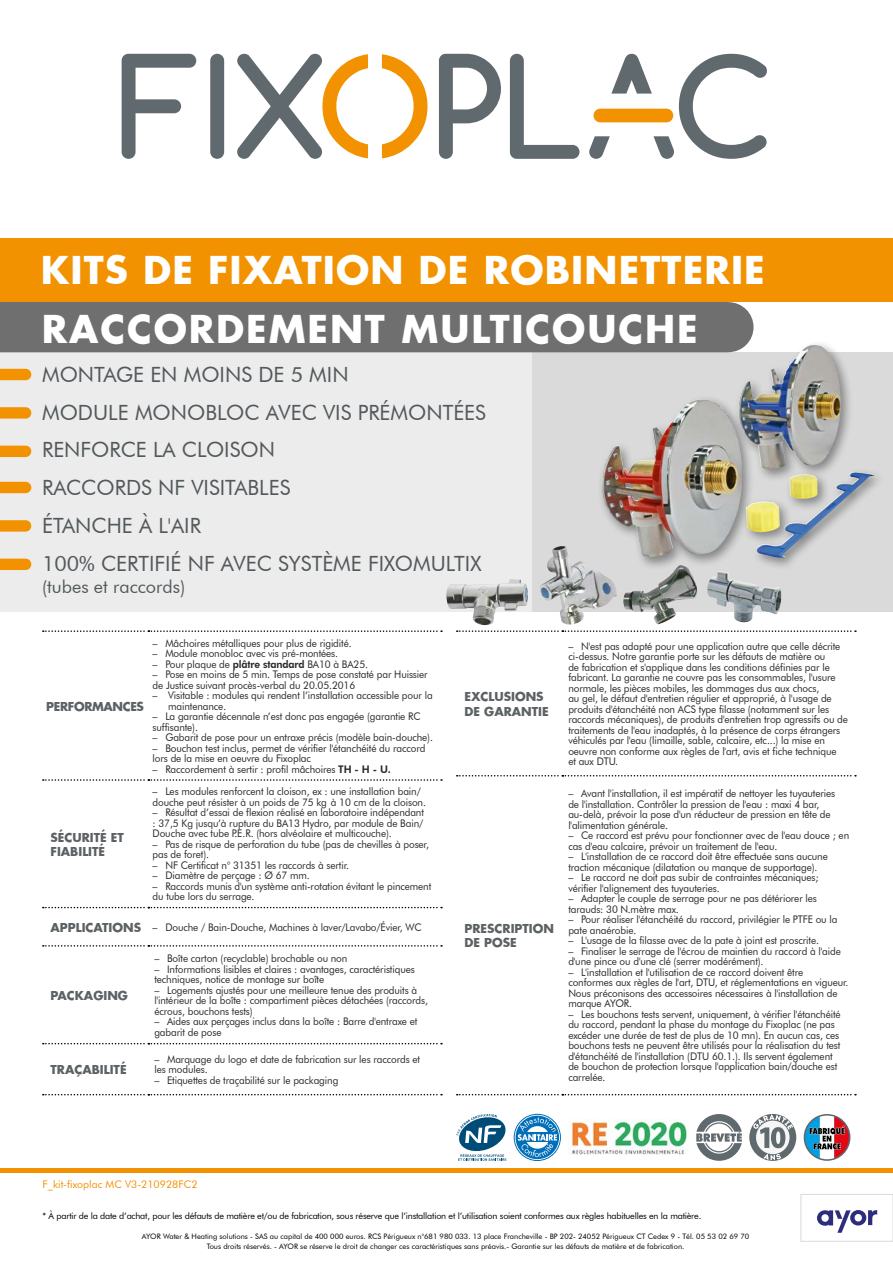
<style>
.page{position:relative;width:893px;height:1263px;background:#fff}
.page>*{position:absolute;margin:0;border:0;box-sizing:border-box;transform-origin:0 0}
.t1{font:700 37.5px "Futura";letter-spacing:.03em;color:#fff}
.t2{font:700 37.5px "Futura";letter-spacing:.05em;color:#fff}
.t3{font:21px/38px "Futura BT";color:#52585b}
.t4{font:18px "Futura BT";color:#52585b}
.t5{font:700 12px/14.4px "Futura";color:#5c6164}
.t6{font:700 12px "Futura";letter-spacing:-.03em;color:#5c6164}
.t7{font:10.5px/10.5px "Futura BT";letter-spacing:-.01em;color:#282827;scale:.95 1}
.t8{font:10.5px "Futura BT";color:#f39200}
.t9{font:9px "Futura BT";letter-spacing:-.02em;color:#000}
.t10{font:7.5px/10.5px "Futura BT";color:#000;text-align:center}
.s1{font-weight:800}
.s2{font-family:"Futura";font-weight:700;font-size:12px;color:#5c6164}
</style>
<div class="page">
<div style="left:0;top:238px;width:893px;height:64px;background:#f39200"></div>
<hr style="left:0;top:1168px;width:893px;height:4px;background:#f39200">
<div style="left:800px;top:1194px;width:93px;height:48px;background:#fff;border:1px solid #dadada"></div>
<svg style="left:817px;top:1210px;width:60px;height:23px"></svg>
<div style="left:0;top:352px;width:893px;height:259px;background:#dadada"></div>
<div style="left:0;top:352px;width:531px;height:259px;background:#ececec"></div>
<div style="left:0;top:302px;width:753px;height:50px;background:#706f6f"></div>
<svg style="left:439px;top:54px;width:62px;height:105px"></svg>
<svg style="left:510px;top:54px;width:69px;height:105px"></svg>
<svg style="left:589px;top:54px;width:178px;height:105px"></svg>
<svg style="left:122px;top:54px;width:74px;height:105px"></svg>
<svg style="left:210px;top:54px;width:14px;height:105px"></svg>
<svg style="left:237px;top:54px;width:131px;height:105px"></svg>
<svg style="left:382px;top:54px;width:45px;height:104px"></svg>
<div style="left:597px;top:340px;width:289px;height:231px;background:#000;opacity:.4"></div>
<img style="left:602px;top:345px;width:239px;height:182px">
<svg style="left:43px;top:630px;width:399px;height:2px"></svg>
<svg style="left:43px;top:779px;width:399px;height:2px"></svg>
<svg style="left:43px;top:907px;width:399px;height:1px"></svg>
<svg style="left:43px;top:945px;width:399px;height:2px"></svg>
<svg style="left:43px;top:1043px;width:399px;height:1px"></svg>
<svg style="left:43px;top:1094px;width:399px;height:1px"></svg>
<svg style="left:457px;top:630px;width:399px;height:2px"></svg>
<svg style="left:457px;top:775px;width:399px;height:1px"></svg>
<svg style="left:457px;top:1094px;width:399px;height:1px"></svg>
<svg style="left:0;top:369px;width:31px;height:11px"></svg>
<svg style="left:0;top:482px;width:31px;height:11px"></svg>
<svg style="left:0;top:407px;width:31px;height:12px"></svg>
<svg style="left:0;top:520px;width:31px;height:12px"></svg>
<svg style="left:0;top:559px;width:31px;height:11px"></svg>
<svg style="left:0;top:446px;width:31px;height:11px"></svg>
<svg style="left:514px;top:1114px;width:46px;height:46px"></svg>
<div style="left:514px;top:1114px;width:47px;height:47px;border:1px solid #006eb8;border-radius:50%"></div>
<svg style="left:516px;top:1116px;width:43px;height:43px"></svg>
<div style="left:517px;top:1133px;width:41px;height:9px;background:#006eb8"></div>
<svg style="left:518px;top:1117px;width:39px;height:40px"></svg>
<svg style="left:749px;top:1114px;width:47px;height:47px"></svg>
<svg style="left:456px;top:1114px;width:50px;height:47px"></svg>
<svg style="left:696px;top:1114px;width:46px;height:47px"></svg>
<svg style="left:804px;top:1114px;width:46px;height:47px"></svg>
<svg style="left:805px;top:1115px;width:44px;height:44px"></svg>
<img style="left:568px;top:1119px;width:120px;height:36px">
<img style="left:446px;top:579px;width:82px;height:47px">
<img style="left:538px;top:546px;width:79px;height:79px">
<img style="left:623px;top:565px;width:75px;height:59px">
<img style="left:707px;top:571px;width:75px;height:51px">
<h1 class="t1" style="left:41px;top:244px;width:726px">KITS DE FIXATION DE ROBINETTERIE</h1>
<h1 class="t2" style="left:42px;top:303px;width:657px">RACCORDEMENT MULTICOUCHE</h1>
<h2 class="t3" style="left:42px;top:355px;width:445px">MONTAGE EN MOINS DE 5 MIN<br>MODULE MONOBLOC AVEC VIS PRÉMONTÉES<br>RENFORCE LA CLOISON<br>RACCORDS NF VISITABLES<br>ÉTANCHE À L'AIR<br>100% CERTIFIÉ NF AVEC SYSTÈME FIXOMULTIX</h2>
<h3 class="t4" style="left:42px;top:576px;width:145px">(tubes et raccords)</h3>
<p class="t6" style="left:46px;top:698px;width:99px">PERFORMANCES</p>
<p class="t7" style="left:153px;top:637px;width:211px">– Mâchoires métalliques pour plus de rigidité.</p>
<p class="t7" style="left:153px;top:648px;width:197px">– Module monobloc avec vis pré-montées.</p>
<p class="t7" style="left:153px;top:658px;width:228px">– Pour plaque de <span class="s1">plâtre standard</span> BA10 à BA25.</p>
<p class="t7" style="left:153px;top:669px;width:291px">– Pose en moins de 5 min. Temps de pose constaté par Huissier de Justice suivant procès-verbal du 20.05.2016</p>
<p class="t7" style="left:168px;top:690px;width:280px;text-indent:-16px">– Visitable : modules qui rendent l’installation accessible pour la maintenance.</p>
<p class="t7" style="left:153px;top:711px;width:284px">– La garantie décennale n’est donc pas engagée (garantie RC suffisante).</p>
<p class="t7" style="left:153px;top:732px;width:297px">– Gabarit de pose pour un entraxe précis (modèle bain-douche).</p>
<p class="t7" style="left:153px;top:742px;width:289px">– Bouchon test inclus, permet de vérifier l'étanchéité du raccord lors de la mise en oeuvre du Fixoplac</p>
<p class="t7" style="left:153px;top:763px;width:252px">– Raccordement à sertir : profil mâchoires <span class="s1">TH - H - U.</span></p>
<p class="t7" style="left:153px;top:786px;width:289px">– Les modules renforcent la cloison, ex : une installation bain/ douche peut résister à un poids de 75 kg à 10 cm de la cloison.</p>
<p class="t7" style="left:153px;top:807px;width:287px;text-align:justify">– Résultat d’essai de flexion réalisé en laboratoire indépendant : 37,5 Kg jusqu’à rupture du BA13 Hydro, par module de Bain/ Douche avec tube P.E.R. (hors alvéolaire et multicouche).</p>
<p class="t7" style="left:153px;top:839px;width:292px">– Pas de risque de perforation du tube (pas de chevilles à poser, pas de foret).</p>
<p class="t7" style="left:153px;top:860px;width:208px">– NF Certificat n° 31351 les raccords à sertir.</p>
<p class="t7" style="left:153px;top:870px;width:167px">– Diamètre de perçage : Ø 67 mm.</p>
<p class="t7" style="left:153px;top:881px;width:295px">– Raccords munis d'un système anti-rotation évitant le pincement du tube lors du serrage.</p>
<p class="t7" style="left:51px;top:922px;width:392px"><span class="s2">APPLICATIONS</span> – Douche / Bain-Douche, Machines à laver/Lavabo/Évier, WC</p>
<p class="t5" style="left:51px;top:830px;width:75px">SÉCURITÉ ET<br>FIABILITÉ</p>
<p class="t5" style="left:51px;top:988px;width:79px">PACKAGING</p>
<p class="t7" style="left:154px;top:953px;width:205px">– Boîte carton (recyclable) brochable ou non</p>
<p class="t7" style="left:154px;top:963px;width:276px">– Informations lisibles et claires : avantages, caractéristiques techniques, notice de montage sur boîte</p>
<p class="t7" style="left:154px;top:984px;width:290px">– Logements ajustés pour une meilleure tenue des produits à l'intérieur de la boîte : compartiment pièces détachées (raccords, écrous, bouchons tests)</p>
<p class="t7" style="left:154px;top:1016px;width:278px">– Aides aux perçages inclus dans la boîte : Barre d'entraxe et gabarit de pose</p>
<p class="t5" style="left:51px;top:1062px;width:78px">TRAÇABILITÉ</p>
<p class="t7" style="left:154px;top:1053px;width:281px">– Marquage du logo et date de fabrication sur les raccords et les modules.</p>
<p class="t7" style="left:154px;top:1074px;width:195px">– Etiquettes de traçabilité sur le packaging</p>
<p class="t5" style="left:464px;top:689px;width:86px">EXCLUSIONS<br>DE GARANTIE</p>
<p class="t5" style="left:464px;top:921px;width:91px">PRESCRIPTION<br>DE POSE</p>
<p class="t7" style="left:568px;top:641px;width:296px">– N'est pas adapté pour une application autre que celle décrite ci-dessus. Notre garantie porte sur les défauts de matière ou<br>de fabrication et s'applique dans les conditions définies par le fabricant. La garantie ne couvre pas les consommables, l'usure normale, les pièces mobiles, les dommages dus aux chocs,<br>au gel, le défaut d'entretien régulier et approprié, à l'usage de produits d'étanchéité non ACS type filasse (notamment sur les raccords mécaniques), de produits d'entretien trop agressifs ou de traitements de l'eau inadaptés, à la présence de corps étrangers véhiculés par l'eau (limaille, sable, calcaire, etc...) la mise en oeuvre non conforme aux règles de l'art, avis et fiche technique<br>et aux DTU.</p>
<p class="t7" style="left:568px;top:788px;width:282px">– Avant l'installation, il est impératif de nettoyer les tuyauteries de l'installation. Contrôler la pression de l'eau : maxi 4 bar, au-delà, prévoir la pose d'un réducteur de pression en tête de l'alimentation générale.</p>
<p class="t7" style="left:568px;top:830px;width:297px">– Ce raccord est prévu pour fonctionner avec de l'eau douce ; en cas d'eau calcaire, prévoir un traitement de l'eau.</p>
<p class="t7" style="left:568px;top:851px;width:275px">– L'installation de ce raccord doit être effectuée sans aucune traction mécanique (dilatation ou manque de supportage).</p>
<p class="t7" style="left:568px;top:872px;width:265px">– Le raccord ne doit pas subir de contraintes mécaniques; vérifier l'alignement des tuyauteries.</p>
<p class="t7" style="left:568px;top:893px;width:263px">– Adapter le couple de serrage pour ne pas détériorer les tarauds: 30 N.mètre max.</p>
<p class="t7" style="left:568px;top:914px;width:285px">– Pour réaliser l'étanchéité du raccord, privilégier le PTFE ou la pate anaérobie.</p>
<p class="t7" style="left:568px;top:935px;width:265px">– L'usage de la filasse avec de la pate à joint est proscrite.</p>
<p class="t7" style="left:568px;top:946px;width:288px">– Finaliser le serrage de l'écrou de maintien du raccord à l'aide d'une pince ou d'une clé (serrer modérément).</p>
<p class="t7" style="left:568px;top:967px;width:296px">– L'installation et l'utilisation de ce raccord doivent être conformes aux règles de l'art, DTU, et réglementations en vigueur.<br>Nous préconisons des accessoires nécessaires à l'installation de marque AYOR.</p>
<p class="t7" style="left:568px;top:1009px;width:288px">– Les bouchons tests servent, uniquement, à vérifier l'étanchéité du raccord, pendant la phase du montage du Fixoplac (ne pas excéder une durée de test de plus de 10 mn). En aucun cas, ces bouchons tests ne peuvent être utilisés pour la réalisation du test d'étanchéité de l'installation (DTU 60.1.). Ils servent également de bouchon de protection lorsque l'application bain/douche est carrelée.</p>
<p class="t8" style="left:43px;top:1178px;width:156px">F_kit-fixoplac MC V3-210928FC2</p>
<p class="t9" style="left:43px;top:1211px;width:660px">* À partir de la date d’achat, pour les défauts de matière et/ou de fabrication, sous réserve que l’installation et l’utilisation soient conformes aux règles habituelles en la matière.</p>
<p class="t10" style="left:142px;top:1231px;width:609px">AYOR Water &amp; Heating solutions - SAS au capital de 400 000 euros. RCS Périgueux n°681 980 033. 13 place Francheville - BP 202- 24052 Périgueux CT Cedex 9 - Tél. 05 53 02 69 70<br>Tous droits réservés. - AYOR se réserve le droit de changer ces caractéristiques sans préavis.- Garantie sur les défauts de matière et de fabrication.</p>
</div>
